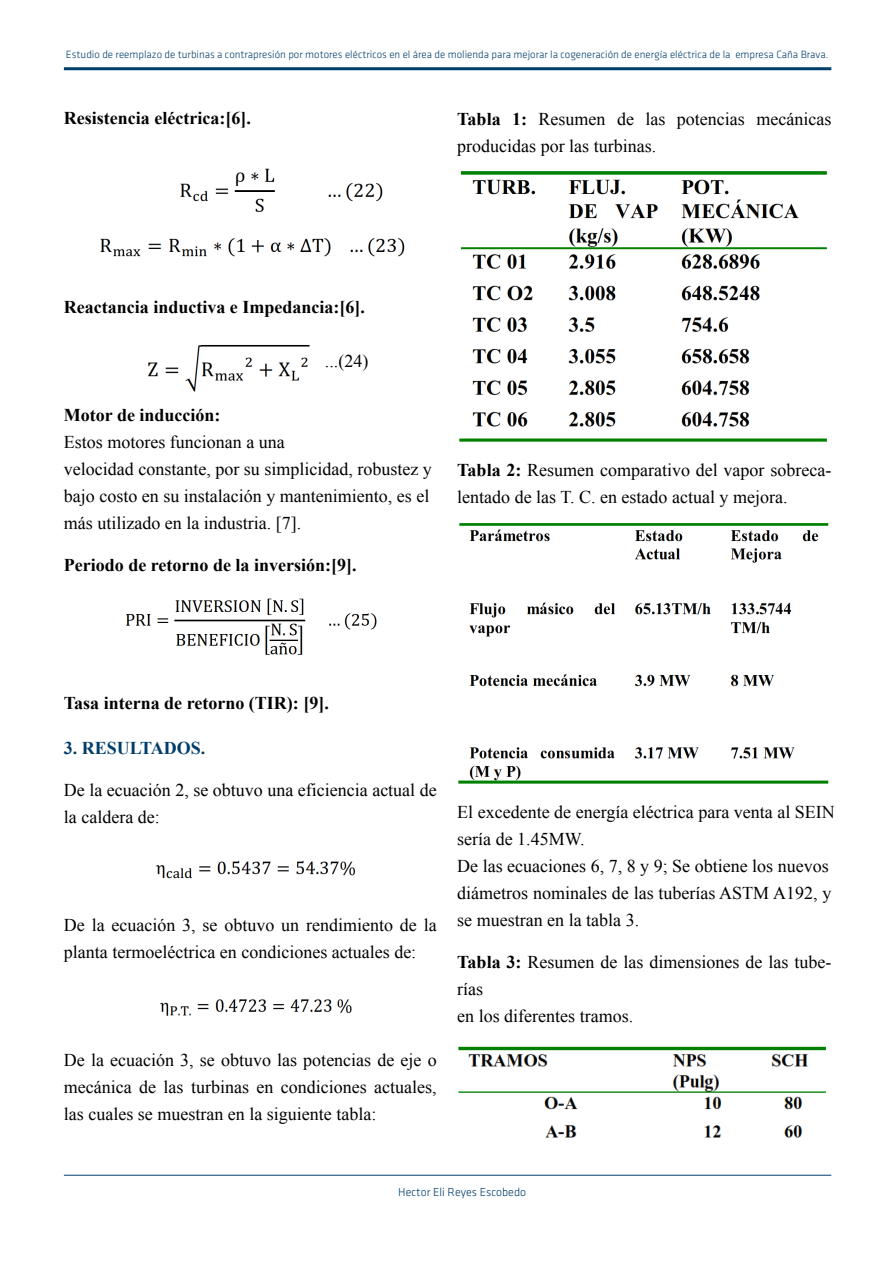
<style>
.page{position:relative;width:893px;height:1263px;background:#fff}
.page>*{position:absolute;margin:0;border:0;box-sizing:border-box;transform-origin:0 0}
.t1{font:18px/27px "Times New Roman";color:#000}
.t2{font:700 18px "Times New Roman";color:#000}
.t3{font:700 18px "Times New Roman";color:#003e6b}
.t4{font:12px "Klavika Light OSF";color:#003e6b}
.t5{font:10.95px "Klavika Light OSF";color:#003e6b}
.s1{font-weight:700}
</style>
<div class="page">
<hr style="left:64px;top:1175px;width:767px;height:1px;background:#003e6b">
<hr style="left:64px;top:67px;width:767px;height:3px;background:#003e6b">
<img style="left:100px;top:168px;width:305px;height:89px">
<img style="left:148px;top:345px;width:162px;height:47px">
<img style="left:126px;top:598px;width:251px;height:57px">
<img style="left:155px;top:860px;width:201px;height:19px">
<img style="left:160px;top:999px;width:192px;height:17px">
<img style="left:459px;top:171px;width:368px;height:271px">
<img style="left:458px;top:523px;width:371px;height:261px">
<img style="left:459px;top:1046px;width:367px;height:92px">
<p class="t5" style="left:66px;top:49px;width:764px">Estudio de reemplazo de turbinas a contrapresión por motores eléctricos en el área de molienda para mejorar la cogeneración de energía eléctrica de la empresa Caña Brava.</p>
<p class="t2" style="left:64px;top:106px;width:188px">Resistencia eléctrica:[6].</p>
<p class="t1" style="left:457px;top:105px;width:376px"><span class="s1">Tabla 1:</span> Resumen de las potencias mecánicas producidas por las turbinas.</p>
<p class="t2" style="left:64px;top:295px;width:302px">Reactancia inductiva e Impedancia:[6].</p>
<p class="t1" style="left:325px;top:347px;width:45px">...(24)</p>
<p class="t2" style="left:64px;top:403px;width:158px">Motor de inducción:</p>
<p class="t1" style="left:64px;top:428px;width:369px">Estos motores funcionan a una<br>velocidad constante, por su simplicidad, robustez y bajo costo en su instalación y mantenimiento, es el más utilizado en la industria. [7].</p>
<p class="t2" style="left:64px;top:553px;width:294px">Periodo de retorno de la inversión:[9].</p>
<p class="t1" style="left:457px;top:456px;width:376px"><span class="s1">Tabla 2:</span> Resumen comparativo del vapor sobreca&shy;lentado de las T. C. en estado actual y mejora.</p>
<p class="t2" style="left:64px;top:691px;width:266px">Tasa interna de retorno (TIR): [9].</p>
<p class="t3" style="left:64px;top:736px;width:143px">3. RESULTADOS.</p>
<p class="t1" style="left:64px;top:776px;width:374px">De la ecuación 2, se obtuvo una eficiencia actual de la caldera de:</p>
<p class="t1" style="left:64px;top:911px;width:374px">De la ecuación 3, se obtuvo un rendimiento de la planta termoeléctrica en condiciones actuales de:</p>
<p class="t1" style="left:64px;top:1046px;width:374px;text-align:justify">De la ecuación 3, se obtuvo las potencias de eje o mecánica de las turbinas en condiciones actuales, las cuales se muestran en la siguiente tabla:</p>
<p class="t1" style="left:457px;top:798px;width:379px">El excedente de energía eléctrica para venta al SEIN sería de 1.45MW.<br>De las ecuaciones 6, 7, 8 y 9; Se obtiene los nuevos diámetros nominales de las tuberías ASTM A192, y se muestran en la tabla 3.</p>
<p class="t1" style="left:457px;top:948px;width:376px"><span class="s1">Tabla 3:</span> Resumen de las dimensiones de las tube&shy;rías<br>en los diferentes tramos.</p>
<p class="t4" style="left:398px;top:1186px;width:129px">Hector Eli Reyes Escobedo</p>
</div>
